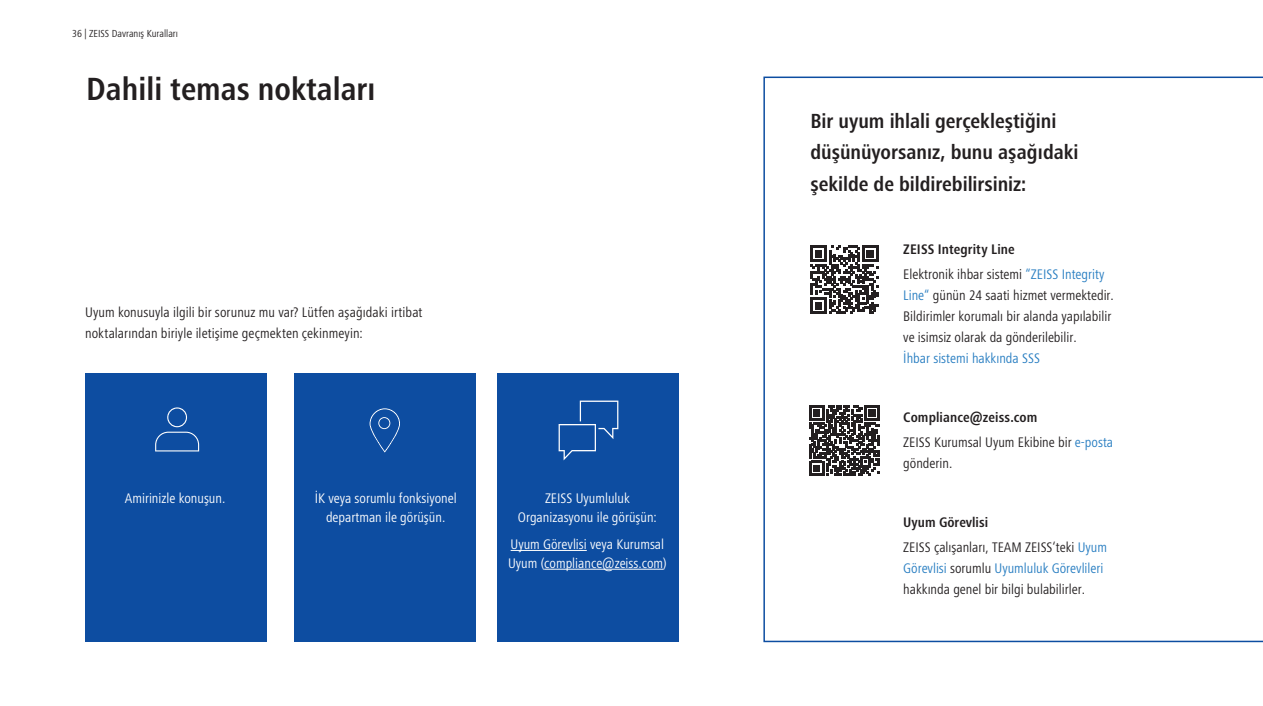
<style>
.page{position:relative;width:1263px;height:706px;background:#fff}
.page>*{position:absolute;margin:0;border:0;box-sizing:border-box;transform-origin:0 0}
.t1{font:700 condensed 33px "ZEISS Frutiger Next W1 G";color:#231f20}
.t2{font:700 condensed 21px/31.5px "ZEISS Frutiger Next W1 G";letter-spacing:-.005em;color:#231f20}
.t3{font:condensed 14.25px/21px "ZEISS Frutiger Next W1 G";color:#231f20}
.t4{font:condensed 14.25px/18.8px "ZEISS Frutiger Next W1 G";color:#fff;text-align:center}
.t5{font:condensed 14.25px "ZEISS Frutiger Next W1 G";color:#277dc1}
.t6{font:condensed 10.5px "ZEISS Frutiger Next W1 G";color:#231f20}
.s1{font-weight:700}
.s2{color:#277dc1}
</style>
<div class="page">
<div style="left:497px;top:373px;width:182px;height:269px;background:#0d4da1"></div>
<div style="left:85px;top:373px;width:181px;height:269px;background:#0d4da1"></div>
<svg style="left:155px;top:407px;width:44px;height:44px"></svg>
<div style="left:295px;top:373px;width:181px;height:269px;background:#0d4da1"></div>
<svg style="left:370px;top:408px;width:30px;height:44px"></svg>
<svg style="left:559px;top:400px;width:59px;height:60px"></svg>
<svg style="left:763px;top:76px;width:500px;height:567px"></svg>
<hr style="left:511px;top:550px;width:76px;height:1px;background:#fff">
<hr style="left:544px;top:569px;width:119px;height:1px;background:#fff">
<div style="left:801px;top:235px;width:87px;height:88px;background:#fff"></div>
<svg style="left:810px;top:245px;width:68px;height:69px"></svg>
<div style="left:801px;top:396px;width:87px;height:88px;background:#fff"></div>
<svg style="left:809px;top:405px;width:70px;height:71px"></svg>
<p class="t6" style="left:72px;top:27px;width:107px">36 | ZEISS Davranış Kuralları</p>
<h1 class="t1" style="left:86px;top:66px;width:291px">Dahili temas noktaları</h1>
<p class="t3" style="left:85px;top:301px;width:339px">Uyum konusuyla ilgili bir sorunuz mu var? Lütfen aşağıdaki irtibat noktalarından biriyle iletişime geçmekten çekinmeyin:</p>
<p class="t4" style="left:125px;top:488px;width:102px">Amirinizle konuşun.</p>
<p class="t4" style="left:315px;top:488px;width:144px">İK veya sorumlu fonksiyonel departman ile görüşün.</p>
<p class="t4" style="left:518px;top:488px;width:141px">ZEISS Uyumluluk<br>Organizasyonu ile görüşün:</p>
<p class="t4" style="left:508px;top:534px;width:160px;text-align:left">Uyum Görevlisi veya Kurumsal<br>Uyum (compliance@zeiss.com)</p>
<h2 class="t2" style="left:810px;top:104px;width:269px">Bir uyum ihlali gerçekleştiğini düşünüyorsanız, bunu aşağıdaki şekilde de bildirebilirsiniz:</h2>
<p class="t3" style="left:903px;top:235px;width:202px;line-height:25.2px"><span class="s1">ZEISS Integrity Line<br></span>Elektronik ihbar sistemi <span class="s2">“ZEISS Integrity</span></p>
<p class="t3" style="left:903px;top:284px;width:212px"><span class="s2">Line“</span> günün 24 saati hizmet vermektedir.<br>Bildirimler korumalı bir alanda yapılabilir ve isimsiz olarak da gönderilebilir.</p>
<p class="t5" style="left:903px;top:348px;width:138px">İhbar sistemi hakkında SSS</p>
<p class="t3" style="left:903px;top:403px;width:211px;line-height:25.2px"><span class="s1">Compliance@zeiss.com<br></span>ZEISS Kurumsal Uyum Ekibine bir <span class="s2">e-posta</span></p>
<p class="t3" style="left:903px;top:452px;width:51px">gönderin.</p>
<p class="t3" style="left:903px;top:508px;width:205px;line-height:25.2px"><span class="s1">Uyum Görevlisi<br></span>ZEISS çalışanları, TEAM ZEISS‘teki <span class="s2">Uyum</span></p>
<p class="t3" style="left:903px;top:557px;width:202px"><span class="s2">Görevlisi</span> sorumlu <span class="s2">Uyumluluk Görevlileri </span>hakkında genel bir bilgi bulabilirler.</p>
</div>
